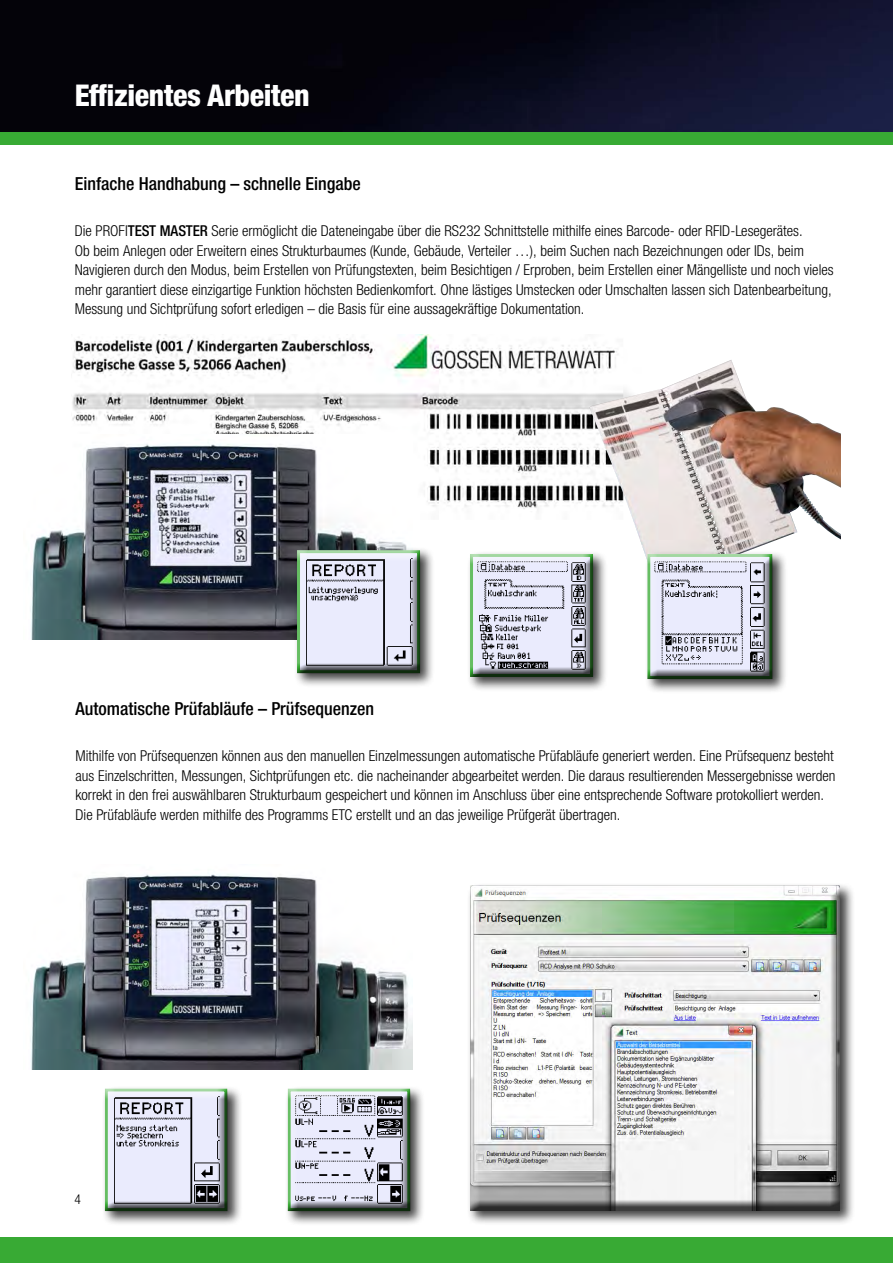
<style>
.page{position:relative;width:893px;height:1263px;background:#fff}
.page>*{position:absolute;margin:0;border:0;box-sizing:border-box;transform-origin:0 0}
.t1{font:800 condensed 30px "Helvetica Neue LTW1 G";letter-spacing:-.015em;color:#fff}
.t2{font:500 condensed 18px "Helvetica Neue LTW1 G";color:#000}
.t3{font:300 condensed 15px/19.5px "Helvetica Neue LTW1 G";color:#000}
.t4{font:300 condensed 13.5px "Helvetica Neue LTW1 G";color:#000}
.s1{font-weight:500}
</style>
<div class="page">
<div style="left:0;top:106px;width:893px;height:39px;background:#38aa34"></div>
<img style="left:0;top:0;width:893px;height:132px">
<div style="left:0;top:1237px;width:893px;height:26px;background:#38aa34"></div>
<img style="left:72px;top:335px;width:546px;height:176px">
<img style="left:589px;top:360px;width:252px;height:191px">
<div style="left:467px;top:882px;width:388px;height:343px;background:#000;opacity:.75"></div>
<div style="left:469px;top:886px;width:372px;height:325px;background:#000;opacity:.75"></div>
<img style="left:30px;top:435px;width:382px;height:205px">
<div style="left:644px;top:551px;width:143px;height:143px;background:#000;opacity:.75"></div>
<div style="left:647px;top:554px;width:126px;height:125px;background:#000;opacity:.75"></div>
<div style="left:467px;top:551px;width:141px;height:141px;background:#000;opacity:.75"></div>
<div style="left:469px;top:554px;width:125px;height:124px;background:#000;opacity:.75"></div>
<div style="left:294px;top:547px;width:141px;height:141px;background:#000;opacity:.75"></div>
<div style="left:296px;top:550px;width:125px;height:124px;background:#000;opacity:.75"></div>
<img style="left:30px;top:874px;width:382px;height:196px">
<div style="left:102px;top:1085px;width:141px;height:141px;background:#000;opacity:.75"></div>
<div style="left:104px;top:1088px;width:124px;height:124px;background:#000;opacity:.75"></div>
<div style="left:285px;top:1085px;width:141px;height:141px;background:#000;opacity:.75"></div>
<div style="left:287px;top:1088px;width:124px;height:124px;background:#000;opacity:.75"></div>
<h1 class="t1" style="left:75px;top:77px;width:236px">Effizientes Arbeiten</h1>
<p class="t2" style="left:75px;top:172px;width:288px">Einfache Handhabung – schnelle Eingabe</p>
<p class="t3" style="left:75px;top:221px;width:760px">Die PROFI<span class="s1">TEST MASTER</span> Serie ermöglicht die Dateneingabe über die RS232 Schnittstelle mithilfe eines Barcode- oder RFID-Lesegerätes.<br>Ob beim Anlegen oder Erweitern eines Strukturbaumes (Kunde, Gebäude, Verteiler …), beim Suchen nach Bezeichnungen oder IDs, beim Navigieren durch den Modus, beim Erstellen von Prüfungstexten, beim Besichtigen / Erproben, beim Erstellen einer Mängelliste und noch vieles mehr garantiert diese einzigartige Funktion höchsten Bedienkomfort. Ohne lästiges Umstecken oder Umschalten lassen sich Datenbearbeitung, Messung und Sichtprüfung sofort erledigen – die Basis für eine aussagekräftige Dokumentation.</p>
<p class="t2" style="left:76px;top:697px;width:300px">Automatische Prüfabläufe – Prüfsequenzen</p>
<p class="t3" style="left:76px;top:746px;width:761px">Mithilfe von Prüfsequenzen können aus den manuellen Einzelmessungen automatische Prüfabläufe generiert werden. Eine Prüfsequenz besteht aus Einzelschritten, Messungen, Sichtprüfungen etc. die nacheinander abgearbeitet werden. Die daraus resultierenden Messergebnisse werden korrekt in den frei auswählbaren Strukturbaum gespeichert und können im Anschluss über eine entsprechende Software protokolliert werden.<br>Die Prüfabläufe werden mithilfe des Programms ETC erstellt und an das jeweilige Prüfgerät übertragen.</p>
<p class="t4" style="left:74px;top:1191px;width:8px">4</p>
</div>
